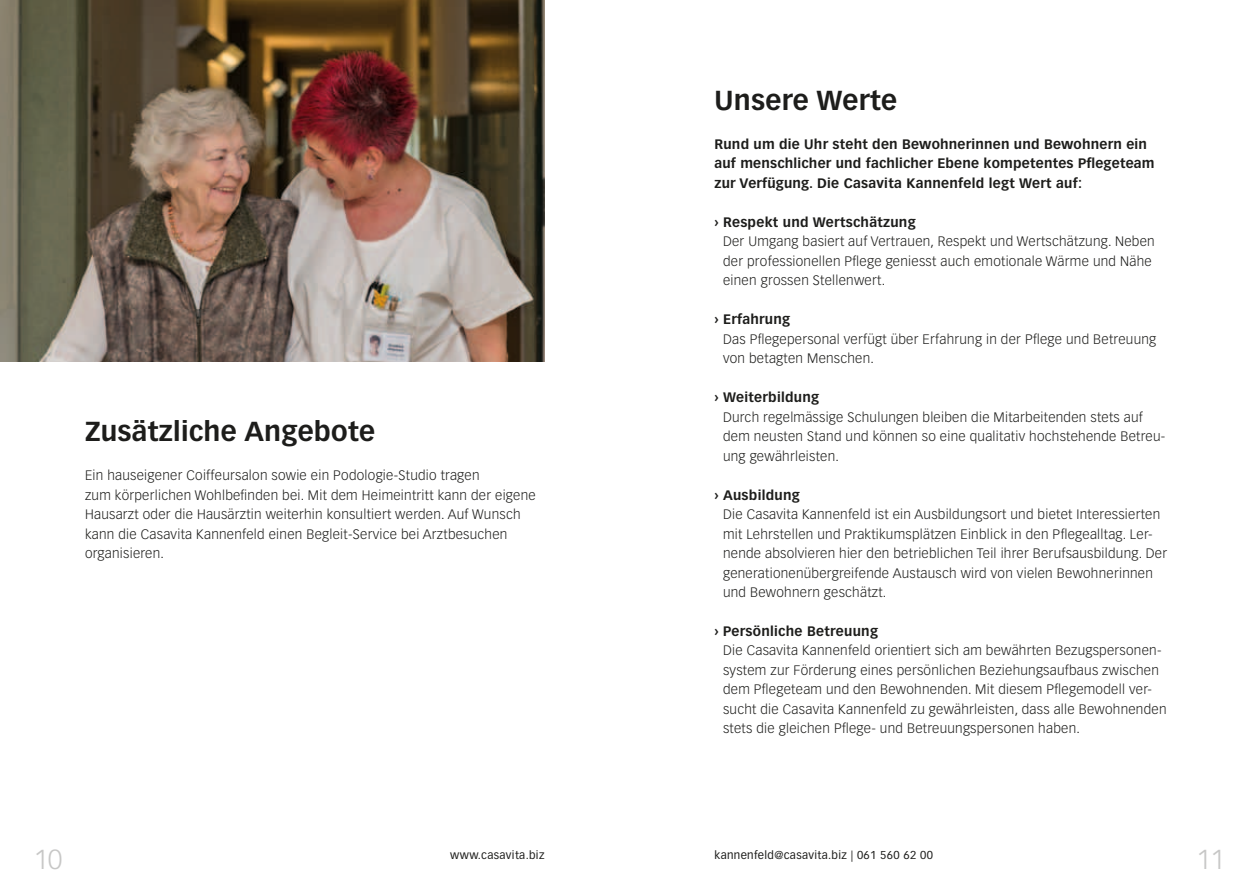
<style>
.page{position:relative;width:1259px;height:893px;background:#fff}
.page>*{position:absolute;margin:0;border:0;box-sizing:border-box;transform-origin:0 0}
.t1{font:700 27px "Vectora LH";letter-spacing:.01em;color:#1d1d1b}
.t2{font:300 27px "Vectora LH";color:#c7c7c6}
.t3{font:300 13.5px/19.5px "Vectora LH";letter-spacing:.02em;color:#1d1d1b}
.t4{font:700 13.5px/19.5px "Vectora LH";letter-spacing:.015em;color:#1d1d1b}
.t5{font:11.25px "Vectora LH";letter-spacing:.03em;color:#1d1d1b}
</style>
<div class="page">
<img style="left:0;top:0;width:544px;height:361px">
<h1 class="t1" style="left:85px;top:415px;width:292px">Zusätzliche Angebote</h1>
<p class="t3" style="left:85px;top:466px;width:452px">Ein hauseigener Coiffeursalon sowie ein Podologie-Studio tragen<br>zum körperlichen Wohlbefinden bei. Mit dem Heimeintritt kann der eigene Hausarzt oder die Hausärztin weiterhin konsultiert werden. Auf Wunsch kann die Casavita Kannenfeld einen Begleit-Service bei Arztbesuchen organisieren.</p>
<h1 class="t1" style="left:714px;top:84px;width:184px">Unsere Werte</h1>
<p class="t4" style="left:714px;top:134px;width:441px">Rund um die Uhr steht den Bewohnerinnen und Bewohnern ein auf menschlicher und fachlicher Ebene kompetentes Pflegeteam zur Verfügung. Die Casavita Kannenfeld legt Wert auf:</p>
<p class="t4" style="left:714px;top:212px;width:203px">› Respekt und Wertschätzung</p>
<p class="t3" style="left:723px;top:232px;width:433px">Der Umgang basiert auf Vertrauen, Respekt und Wertschätzung. Neben der professionellen Pflege geniesst auch emotionale Wärme und Nähe einen grossen Stellenwert.</p>
<p class="t4" style="left:714px;top:309px;width:77px">› Erfahrung</p>
<p class="t3" style="left:723px;top:329px;width:435px">Das Pflegepersonal verfügt über Erfahrung in der Pflege und Betreuung von betagten Menschen.</p>
<p class="t4" style="left:714px;top:387px;width:106px">› Weiterbildung</p>
<p class="t3" style="left:723px;top:407px;width:444px">Durch regelmässige Schulungen bleiben die Mitarbeitenden stets auf dem neusten Stand und können so eine qualitativ hochstehende Betreu&shy;ung gewährleisten.</p>
<p class="t4" style="left:714px;top:485px;width:87px">› Ausbildung</p>
<p class="t3" style="left:723px;top:505px;width:445px">Die Casavita Kannenfeld ist ein Ausbildungsort und bietet Interessierten mit Lehrstellen und Praktikumsplätzen Einblick in den Pflegealltag. Ler&shy;nende absolvieren hier den betrieblichen Teil ihrer Berufsausbildung. Der generationenübergreifende Austausch wird von vielen Bewohnerinnen und Bewohnern geschätzt.</p>
<p class="t4" style="left:714px;top:621px;width:165px">› Persönliche Betreuung</p>
<p class="t3" style="left:723px;top:641px;width:445px">Die Casavita Kannenfeld orientiert sich am bewährten Bezugspersonen&shy;system zur Förderung eines persönlichen Beziehungsaufbaus zwischen dem Pflegeteam und den Bewohnenden. Mit diesem Pflegemodell ver&shy;sucht die Casavita Kannenfeld zu gewährleisten, dass alle Bewohnenden stets die gleichen Pflege- und Betreuungspersonen haben.</p>
<h1 class="t2" style="left:34px;top:844px;width:30px">10</h1>
<h1 class="t2" style="left:1197px;top:844px;width:30px">11</h1>
<p class="t5" style="left:450px;top:848px;width:96px">www.casavita.biz</p>
<p class="t5" style="left:714px;top:848px;width:220px">kannenfeld@casavita.biz | 061 560 62 00</p>
</div>
